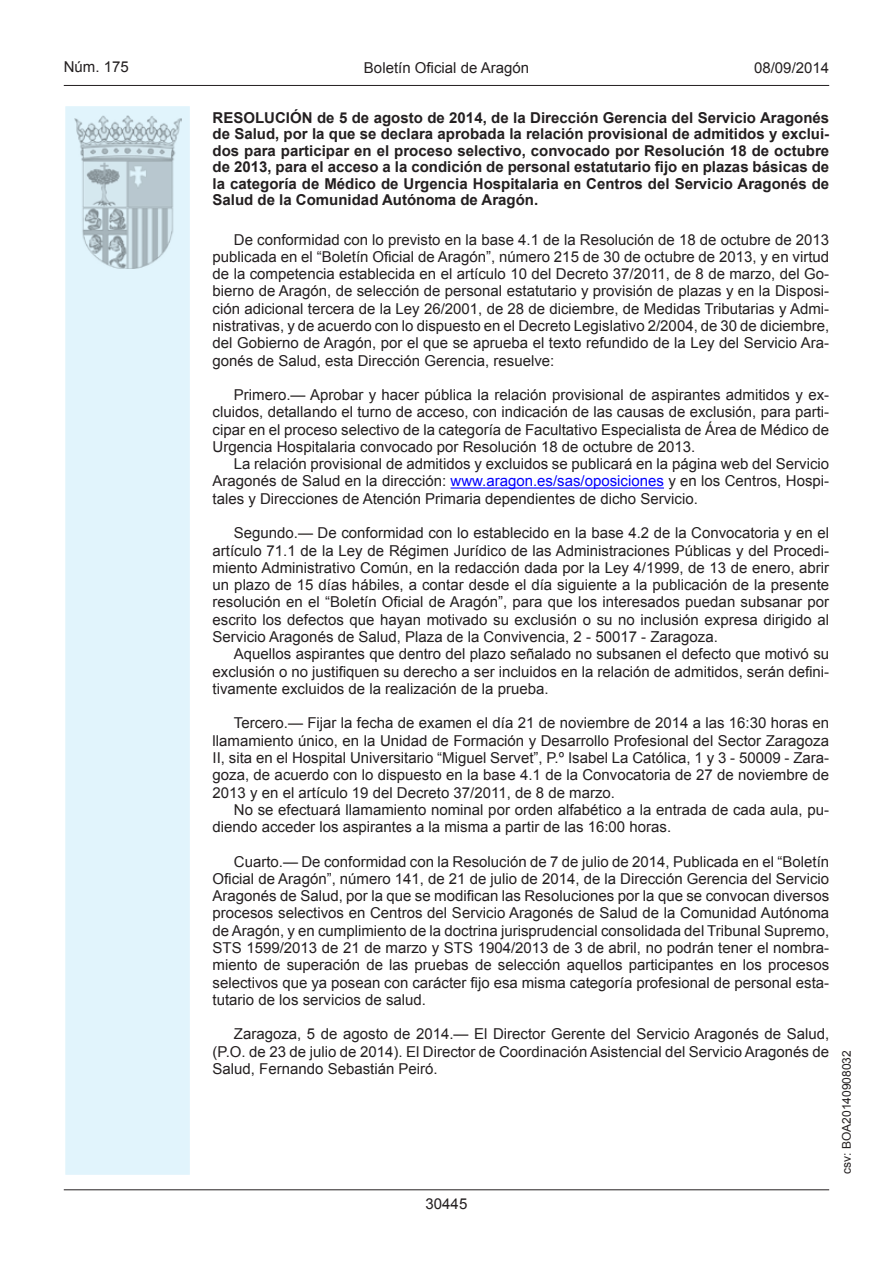
<style>
.page{position:relative;width:893px;height:1263px;background:#fff}
.page>*{position:absolute;margin:0;border:0;box-sizing:border-box;transform-origin:0 0}
.t1{font:15px/17.2px "Arial";color:#231f20;text-align:justify}
.t2{font:700 15px/16.5px "Arial";color:#231f20;text-align:justify}
.t3{font:12px "Arial";color:#231f20}
.s1{color:#00f}
</style>
<div class="page">
<hr style="left:64px;top:85px;width:765px;height:1px;background:#231f20">
<div style="left:64px;top:105px;width:127px;height:1071px;background:#e1f4fc;border:2px solid #fff"></div>
<img style="left:75px;top:115px;width:106px;height:153px">
<hr style="left:64px;top:1189px;width:765px;height:1px;background:#231f20">
<hr style="left:451px;top:487px;width:213px;height:2px;background:#00f">
<p class="t1" style="left:64px;top:59px;width:67px">Núm. 175</p>
<p class="t1" style="left:364px;top:59px;width:167px">Boletín Oficial de Aragón</p>
<p class="t1" style="left:754px;top:59px;width:77px">08/09/2014</p>
<p class="t2" style="left:213px;top:110px;width:618px">RESOLUCIÓN de 5 de agosto de 2014, de la Dirección Gerencia del Servicio Aragonés de Salud, por la que se declara aprobada la relación provisional de admitidos y exclui&shy;dos para participar en el proceso selectivo, convocado por Resolución 18 de octubre de 2013, para el acceso a la condición de personal estatutario fijo en plazas básicas de la categoría de Médico de Urgencia Hospitalaria en Centros del Servicio Aragonés de Salud de la Comunidad Autónoma de Aragón.</p>
<p class="t1" style="left:213px;top:231px;width:618px;text-indent:21px">De conformidad con lo previsto en la base 4.1 de la Resolución de 18 de octubre de 2013 publicada en el “Boletín Oficial de Aragón”, número 215 de 30 de octubre de 2013, y en virtud de la competencia establecida en el artículo 10 del Decreto 37/2011, de 8 de marzo, del Go&shy;bierno de Aragón, de selección de personal estatutario y provisión de plazas y en la Disposi&shy;ción adicional tercera de la Ley 26/2001, de 28 de diciembre, de Medidas Tributarias y Admi&shy;nistrativas, y de acuerdo con lo dispuesto en el Decreto Legislativo 2/2004, de 30 de diciembre, del Gobierno de Aragón, por el que se aprueba el texto refundido de la Ley del Servicio Ara&shy;gonés de Salud, esta Dirección Gerencia, resuelve:</p>
<p class="t1" style="left:213px;top:386px;width:618px;text-indent:21px">Primero.— Aprobar y hacer pública la relación provisional de aspirantes admitidos y ex&shy;cluidos, detallando el turno de acceso, con indicación de las causas de exclusión, para parti&shy;cipar en el proceso selectivo de la categoría de Facultativo Especialista de Área de Médico de Urgencia Hospitalaria convocado por Resolución 18 de octubre de 2013.</p>
<p class="t1" style="left:213px;top:455px;width:618px;text-indent:21px">La relación provisional de admitidos y excluidos se publicará en la página web del Servicio Aragonés de Salud en la dirección: <span class="s1">www.aragon.es/sas/oposiciones</span> y en los Centros, Hospi&shy;tales y Direcciones de Atención Primaria dependientes de dicho Servicio.</p>
<p class="t1" style="left:213px;top:524px;width:618px;text-indent:21px">Segundo.— De conformidad con lo establecido en la base 4.2 de la Convocatoria y en el artículo 71.1 de la Ley de Régimen Jurídico de las Administraciones Públicas y del Procedi&shy;miento Administrativo Común, en la redacción dada por la Ley 4/1999, de 13 de enero, abrir un plazo de 15 días hábiles, a contar desde el día siguiente a la publicación de la presente resolución en el “Boletín Oficial de Aragón”, para que los interesados puedan subsanar por escrito los defectos que hayan motivado su exclusión o su no inclusión expresa dirigido al Servicio Aragonés de Salud, Plaza de la Convivencia, 2 - 50017 - Zaragoza.</p>
<p class="t1" style="left:213px;top:645px;width:618px;text-indent:21px">Aquellos aspirantes que dentro del plazo señalado no subsanen el defecto que motivó su exclusión o no justifiquen su derecho a ser incluidos en la relación de admitidos, serán defini&shy;tivamente excluidos de la realización de la prueba.</p>
<p class="t1" style="left:213px;top:715px;width:618px;text-indent:21px">Tercero.— Fijar la fecha de examen el día 21 de noviembre de 2014 a las 16:30 horas en llamamiento único, en la Unidad de Formación y Desarrollo Profesional del Sector Zaragoza II, sita en el Hospital Universitario “Miguel Servet”, P.º Isabel La Católica, 1 y 3 - 50009 - Zara&shy;goza, de acuerdo con lo dispuesto en la base 4.1 de la Convocatoria de 27 de noviembre de 2013 y en el artículo 19 del Decreto 37/2011, de 8 de marzo.</p>
<p class="t1" style="left:213px;top:801px;width:618px;text-indent:21px">No se efectuará llamamiento nominal por orden alfabético a la entrada de cada aula, pu&shy;diendo acceder los aspirantes a la misma a partir de las 16:00 horas.</p>
<p class="t1" style="left:213px;top:853px;width:618px;text-indent:21px">Cuarto.— De conformidad con la Resolución de 7 de julio de 2014, Publicada en el “Boletín Oficial de Aragón”, número 141, de 21 de julio de 2014, de la Dirección Gerencia del Servicio Aragonés de Salud, por la que se modifican las Resoluciones por la que se convocan diversos procesos selectivos en Centros del Servicio Aragonés de Salud de la Comunidad Autónoma de Aragón, y en cumplimiento de la doctrina jurisprudencial consolidada del Tribunal Supremo, STS 1599/2013 de 21 de marzo y STS 1904/2013 de 3 de abril, no podrán tener el nombra&shy;miento de superación de las pruebas de selección aquellos participantes en los procesos selectivos que ya posean con carácter fijo esa misma categoría profesional de personal esta&shy;tutario de los servicios de salud.</p>
<p class="t1" style="left:213px;top:1026px;width:618px;text-indent:21px">Zaragoza, 5 de agosto de 2014.— El Director Gerente del Servicio Aragonés de Salud, (P.O. de 23 de julio de 2014). El Director de Coordinación Asistencial del Servicio Aragonés de Salud, Fernando Sebastián Peiró.</p>
<p class="t1" style="left:426px;top:1195px;width:43px">30445</p>
<p class="t3" style="left:839px;top:1174px;width:125px;rotate:-90deg">csv: BOA20140908032</p>
</div>
